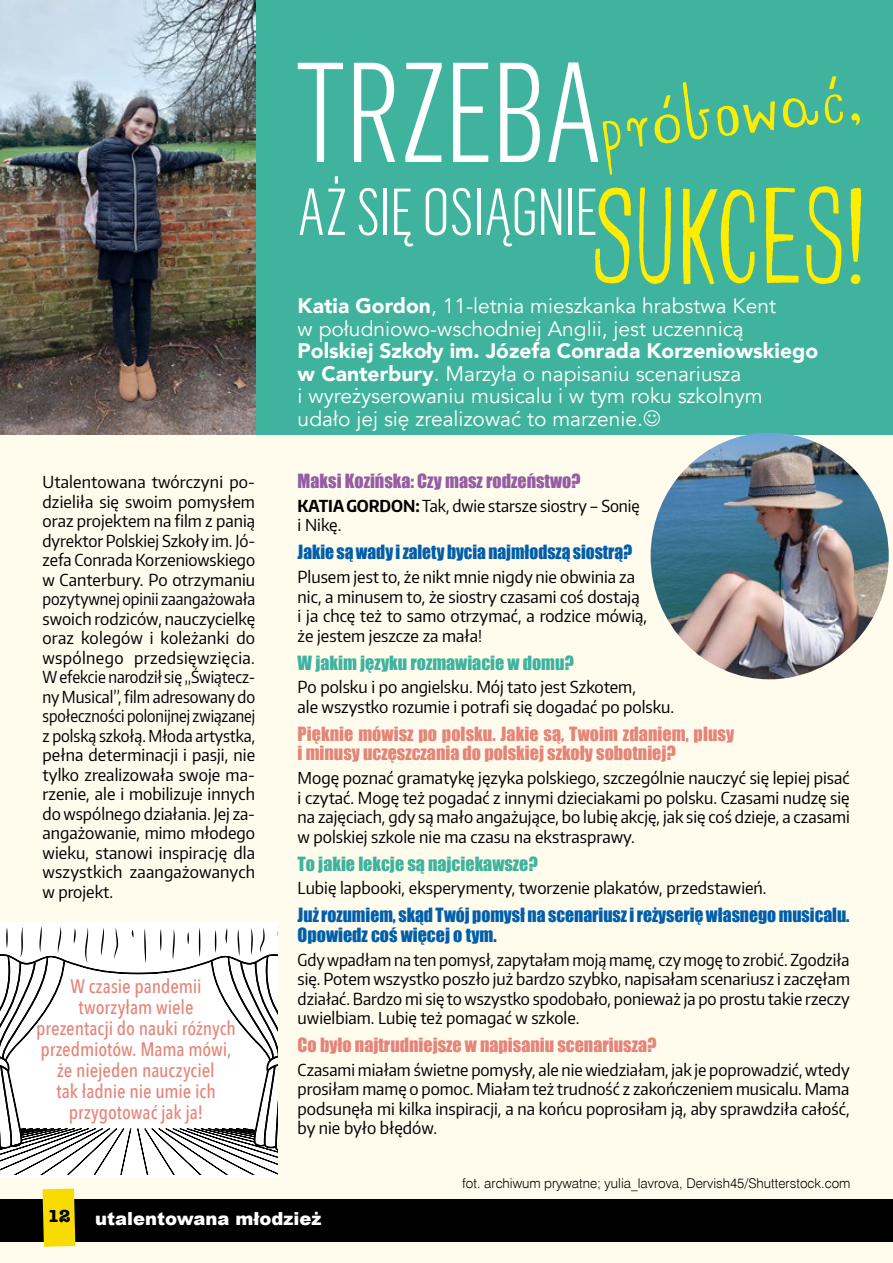
<style>
.page{position:relative;width:893px;height:1263px;background:#fffcee}
.page>*{position:absolute;margin:0;border:0;box-sizing:border-box;transform-origin:0 0}
.t1{font:142.5px "Mr Happy Fill";letter-spacing:-.055em;color:#ffed00}
.t2{font:300 139.2px "Flama Condensed";letter-spacing:-.015em;color:#fff}
.t3{font:89.7px "Mr Happy Fill";color:#ffed00}
.t4{font:300 64.95px "Flama Condensed";letter-spacing:-.01em;color:#fff}
.t5{font:21px/22.5px "Avenir";color:#fff}
.t6{font:500 19.5px/21px "Avenir Next Condensed";letter-spacing:-.005em;color:#e58579;text-align:center}
.t7{font:18px/19.5px "Impact";color:#e58579}
.t8{font:18px/19.5px "Impact";color:#005eaa}
.t9{font:18px "Impact";color:#3fb39d}
.t10{font:18px "Impact";color:#955ea3}
.t11{font:900 18px "Arial";color:#fff}
.t12{font:700 18px "American Typewriter";color:#000}
.t13{font:16.5px/19.5px "Encode Sans Narrow";color:#000}
.t14{font:16.5px/19.5px "Encode Sans Narrow";color:#000;text-align:justify;scale:.96 1}
.t15{font:13.5px "Swis 721 Lt EU";color:#000}
.s1{font-weight:900}
.s2{font-weight:700}
</style>
<div class="page">
<div style="left:208px;top:0;width:685px;height:434px;background:#3fb39d"></div>
<img style="left:0;top:0;width:256px;height:434px">
<svg style="left:0;top:926px;width:277px;height:249px;background:#e8e8e8"></svg>
<img style="left:651px;top:433px;width:238px;height:246px">
<div style="left:0;top:1199px;width:893px;height:43px;background:#000"></div>
<svg style="left:43px;top:1188px;width:32px;height:59px;background:#f4da08"></svg>
<p class="t13" style="left:43px;top:472px;width:214px;text-align:justify">Utalentowana twórczyni po&shy;dzieliła się swoim pomysłem oraz projektem na film z panią dyrektor Polskiej Szkoły im. Jó&shy;zefa Conrada Korzeniowskiego w Canterbury. Po otrzymaniu pozytywnej opinii zaangażowała swoich rodziców, nauczycielkę oraz kolegów i koleżanki do wspólnego przedsięwzięcia.<br>W efekcie narodził się „Świątecz&shy;ny Musical”, film adresowany do społeczności polonijnej związanej z polską szkołą. Młoda artystka, pełna determinacji i pasji, nie tylko zrealizowała swoje ma&shy;rzenie, ale i mobilizuje innych do wspólnego działania. Jej za&shy;angażowanie, mimo młodego wieku, stanowi inspirację dla wszystkich zaangażowanych w projekt.</p>
<p class="t6" style="left:36px;top:976px;width:201px">W czasie pandemii tworzyłam wiele<br>prezentacji do nauki różnych przedmiotów. Mama mówi, że niejeden nauczyciel<br>tak ładnie nie umie ich przygotować jak ja!</p>
<h2 class="t2" style="left:294px;top:27px;width:310px">TRZEBA</h2>
<h3 class="t3" style="left:591px;top:73px;width:268px;rotate:-7deg">próbować,</h3>
<h3 class="t4" style="left:298px;top:172px;width:302px">AŻ SIĘ OSIĄGNIE</h3>
<h1 class="t1" style="left:589px;top:158px;width:286px">SUKCES!</h1>
<p class="t5" style="left:298px;top:295px;width:480px"><span class="s1">Katia Gordon</span>, 11-letnia mieszkanka hrabstwa Kent w południowo-wschodniej Anglii, jest uczennicą</p>
<p class="t5" style="left:298px;top:340px;width:522px"><span class="s1">Polskiej Szkoły im. Józefa Conrada Korzeniowskiego w Canterbury</span>. Marzyła o napisaniu scenariusza<br>i wyreżyserowaniu musicalu i w tym roku szkolnym udało jej się zrealizować to marzenie.</p>
<p class="t10" style="left:298px;top:467px;width:285px">Maksi Kozińska: Czy masz rodzeństwo?</p>
<p class="t13" style="left:298px;top:495px;width:344px"><span class="s2">KATIA GORDON:</span> Tak, dwie starsze siostry – Sonię i Nikę.</p>
<p class="t8" style="left:298px;top:542px;width:336px">Jakie są wady i zalety bycia najmłodszą siostrą?</p>
<p class="t13" style="left:298px;top:567px;width:351px">Plusem jest to, że nikt mnie nigdy nie obwinia za nic, a minusem to, że siostry czasami coś dostają i ja chcę też to samo otrzymać, a rodzice mówią, że jestem jeszcze za mała!</p>
<p class="t9" style="left:298px;top:648px;width:278px">W jakim języku rozmawiacie w domu?</p>
<p class="t13" style="left:298px;top:677px;width:378px">Po polsku i po angielsku. Mój tato jest Szkotem,<br>ale wszystko rozumie i potrafi się dogadać po polsku.</p>
<p class="t7" style="left:298px;top:723px;width:438px">Pięknie mówisz po polsku. Jakie są, Twoim zdaniem, plusy i minusy uczęszczania do polskiej szkoły sobotniej?</p>
<p class="t13" style="left:298px;top:768px;width:554px;text-align:justify">Mogę poznać gramatykę języka polskiego, szczególnie nauczyć się lepiej pisać i czytać. Mogę też pogadać z innymi dzieciakami po polsku. Czasami nudzę się na zajęciach, gdy są mało angażujące, bo lubię akcję, jak się coś dzieje, a czasami w polskiej szkole nie ma czasu na ekstrasprawy.</p>
<p class="t9" style="left:298px;top:849px;width:242px">To jakie lekcje są najciekawsze?</p>
<p class="t13" style="left:298px;top:878px;width:470px">Lubię lapbooki, eksperymenty, tworzenie plakatów, przedstawień.</p>
<p class="t8" style="left:298px;top:905px;width:553px">Już rozumiem, skąd Twój pomysł na scenariusz i reżyserię własnego musicalu.<br>Opowiedz coś więcej o tym.</p>
<p class="t14" style="left:298px;top:949px;width:577px">Gdy wpadłam na ten pomysł, zapytałam moją mamę, czy mogę to zrobić. Zgodziła się. Potem wszystko poszło już bardzo szybko, napisałam scenariusz i zaczęłam działać. Bardzo mi się to wszystko spodobało, ponieważ ja po prostu takie rzeczy uwielbiam. Lubię też pomagać w szkole.</p>
<p class="t7" style="left:298px;top:1035px;width:360px">Co było najtrudniejsze w napisaniu scenariusza?</p>
<p class="t13" style="left:298px;top:1059px;width:554px;text-align:justify">Czasami miałam świetne pomysły, ale nie wiedziałam, jak je poprowadzić, wtedy prosiłam mamę o pomoc. Miałam też trudność z zakończeniem musicalu. Mama podsunęła mi kilka inspiracji, a na końcu poprosiłam ją, aby sprawdziła całość, by nie było błędów.</p>
<p class="t15" style="left:462px;top:1175px;width:390px">fot. archiwum prywatne; yulia_lavrova, Dervish45/Shutterstock.com</p>
<p class="t12" style="left:47px;top:1200px;width:25px">12</p>
<p class="t11" style="left:95px;top:1206px;width:228px">utalentowana młodzież</p>
</div>
